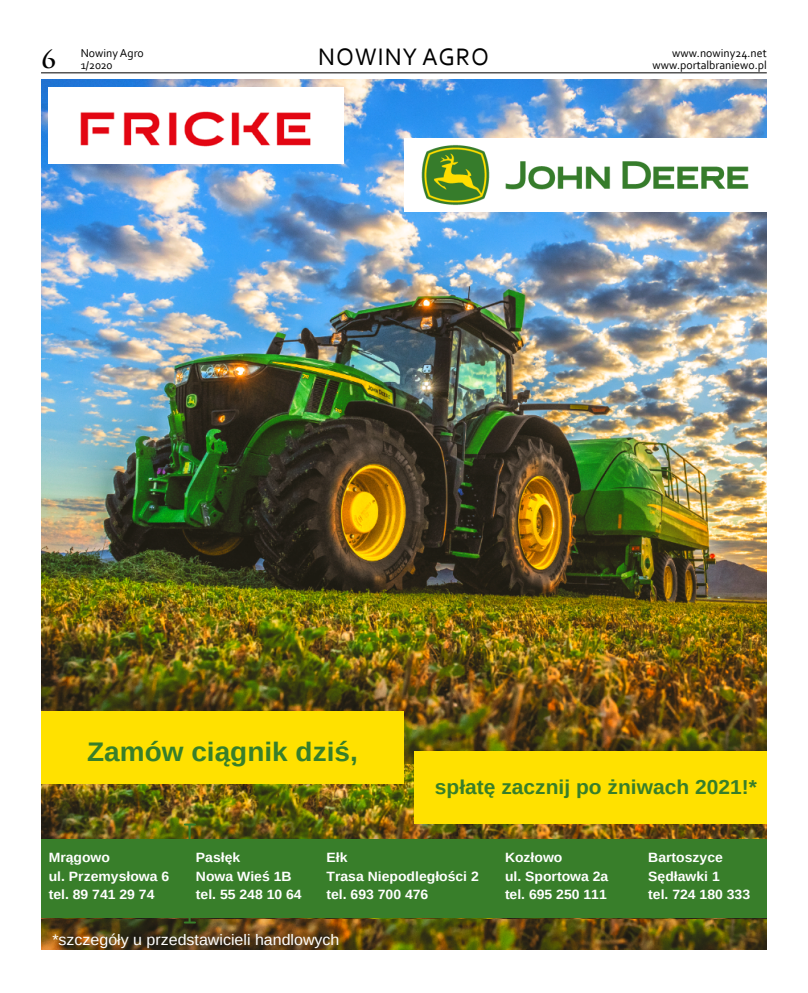
<style>
.page{position:relative;width:808px;height:993px;background:#fff}
.page>*{position:absolute;margin:0;border:0;box-sizing:border-box;transform-origin:0 0}
.t1{font:700 26.9px "Arimo";color:#387e2a;scale:1.04 1}
.t2{font:25px "Corbel";letter-spacing:.04em;color:#000}
.t3{font:700 25px "Charlemagne Std";color:#000}
.t4{font:700 20.2px "Arimo";color:#387e2a;scale:1.04 1}
.t5{font:15.4px "Arimo";color:#fff;scale:1.04 1}
.t6{font:700 13.4px/18.7px "Arimo";color:#fff;scale:1.04 1}
.t7{font:12px/12px "Corbel";color:#000}
</style>
<div class="page">
<img style="left:41px;top:917px;width:726px;height:32px">
<img style="left:41px;top:763px;width:726px;height:76px">
<img style="left:41px;top:79px;width:726px;height:684px">
<img style="left:49px;top:87px;width:294px;height:77px">
<img style="left:404px;top:119px;width:362px;height:112px">
<div style="left:41px;top:839px;width:726px;height:78px;background:#387e2a"></div>
<div style="left:41px;top:711px;width:363px;height:72px;background:#ffe100"></div>
<div style="left:414px;top:751px;width:352px;height:72px;background:#ffe100"></div>
<svg style="left:184px;top:823px;width:12px;height:100px"></svg>
<hr style="left:41px;top:72px;width:726px;height:1px;background:#000">
<p class="t7" style="left:81px;top:47px;width:65px">Nowiny Agro<br>1/2020</p>
<h2 class="t2" style="left:318px;top:41px;width:172px">n owiny agro</h2>
<p class="t7" style="left:672px;top:47px;width:96px">www.nowiny24.net</p>
<h2 class="t3" style="left:41px;top:44px;width:17px">6</h2>
<p class="t7" style="left:652px;top:59px;width:116px">www.portalbraniewo.pl</p>
<h1 class="t1" style="left:87px;top:732px;width:262px">Zamów ciągnik dziś,</h1>
<h3 class="t4" style="left:435px;top:773px;width:311px">spłatę zacznij po żniwach 2021!*</h3>
<p class="t6" style="left:49px;top:847px;width:117px">Mrągowo<br>ul. Przemysłowa 6 tel. 89 741 29 74</p>
<p class="t6" style="left:196px;top:847px;width:103px">Pasłęk<br>Nowa Wieś 1B tel. 55 248 10 64</p>
<p class="t6" style="left:326px;top:847px;width:148px">Ełk<br>Trasa Niepodległości 2 tel. 693 700 476</p>
<p class="t6" style="left:505px;top:847px;width:101px">Kozłowo<br>ul. Sportowa 2a tel. 695 250 111</p>
<p class="t6" style="left:648px;top:847px;width:99px">Bartoszyce<br>Sędławki 1<br>tel. 724 180 333</p>
<p class="t5" style="left:52px;top:929px;width:277px">*szczegóły u przedstawicieli handlowych</p>
</div>
